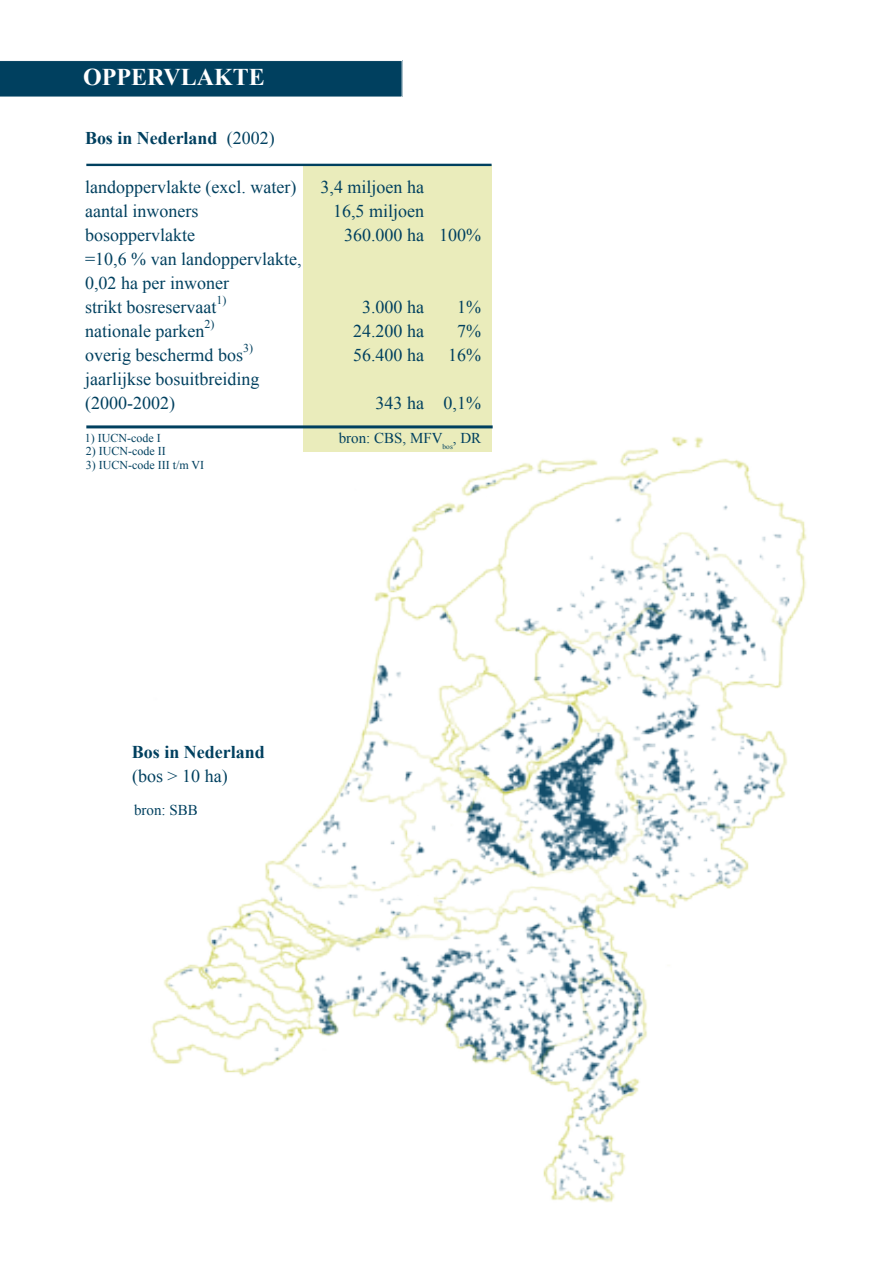
<style>
.page{position:relative;width:893px;height:1263px;background:#fff}
.page>*{position:absolute;margin:0;border:0;box-sizing:border-box;transform-origin:0 0}
.t1{font:700 24px "Times New Roman";color:#fff}
.t2{font:18px/24px "Times New Roman";color:#00405f}
.t3{font:700 18px "Times New Roman";color:#00405f}
.t4{font:15px "Times New Roman";color:#00405f}
.t5{font:12px "Times New Roman";color:#00405f}
.t6{font:7.2px "Times New Roman";color:#00405f}
.s1{font-weight:400}
</style>
<div class="page">
<img style="left:140px;top:428px;width:667px;height:774px">
<div style="left:303px;top:165px;width:189px;height:286px;background:#eaecbb"></div>
<hr style="left:86px;top:425px;width:407px;height:3px;background:#00405f">
<hr style="left:86px;top:164px;width:406px;height:2px;background:#00405f">
<div style="left:0;top:61px;width:402px;height:36px;background:#00405f"></div>
<h1 class="t1" style="left:83px;top:61px;width:183px">OPPERVLAKTE</h1>
<p class="t3" style="left:85px;top:125px;width:191px">Bos in Nederland <span class="s1">(2002)</span></p>
<p class="t2" style="left:85px;top:174px;width:213px">landoppervlakte (excl. water)</p>
<p class="t2" style="left:321px;top:174px;width:105px">3,4 miljoen ha</p>
<p class="t2" style="left:85px;top:198px;width:115px">aantal inwoners</p>
<p class="t2" style="left:333px;top:198px;width:93px">16,5 miljoen</p>
<p class="t2" style="left:85px;top:222px;width:111px">bosoppervlakte</p>
<p class="t2" style="left:344px;top:222px;width:138px">360.000 ha 100%</p>
<p class="t2" style="left:85px;top:246px;width:218px">=10,6 % van landoppervlakte,<br>0,02 ha per inwoner<br>strikt bosreservaat</p>
<p class="t5" style="left:216px;top:291px;width:11px">1)</p>
<p class="t2" style="left:362px;top:294px;width:63px">3.000 ha</p>
<p class="t2" style="left:457px;top:294px;width:25px">1%</p>
<p class="t2" style="left:85px;top:318px;width:121px">nationale parken</p>
<p class="t5" style="left:204px;top:315px;width:11px">2)</p>
<p class="t2" style="left:353px;top:318px;width:72px">24.200 ha</p>
<p class="t2" style="left:457px;top:318px;width:25px">7%</p>
<p class="t2" style="left:85px;top:342px;width:159px">overig beschermd bos</p>
<p class="t5" style="left:243px;top:339px;width:11px">3)</p>
<p class="t2" style="left:353px;top:342px;width:72px">56.400 ha</p>
<p class="t2" style="left:448px;top:342px;width:34px">16%</p>
<p class="t2" style="left:85px;top:366px;width:176px">jaarlijkse bosuitbreiding (2000-2002)</p>
<p class="t2" style="left:376px;top:390px;width:107px">343 ha 0,1%</p>
<p class="t5" style="left:85px;top:430px;width:77px">1) IUCN-code I</p>
<p class="t5" style="left:86px;top:443px;width:81px">2) IUCN-code II</p>
<p class="t5" style="left:86px;top:457px;width:120px">3) IUCN-code III t/m VI</p>
<p class="t4" style="left:339px;top:428px;width:144px">bron: CBS, MFV , DR</p>
<p class="t6" style="left:442px;top:441px;width:12px">bos</p>
<p class="t3" style="left:132px;top:740px;width:135px">Bos in Nederland</p>
<p class="t2" style="left:132px;top:763px;width:97px">(bos &gt; 10 ha)</p>
<p class="t4" style="left:134px;top:800px;width:65px">bron: SBB</p>
</div>
